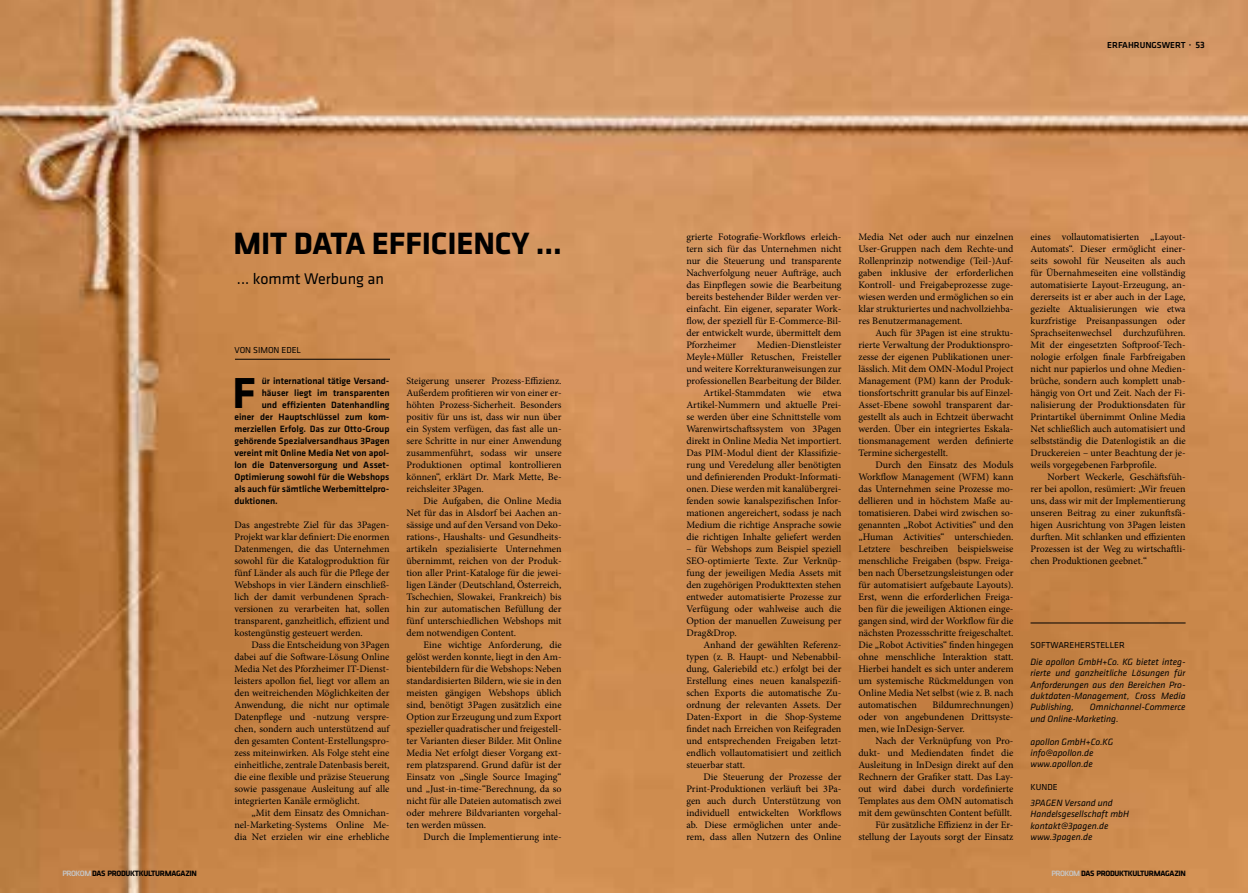
<style>
.page{position:relative;width:1248px;height:893px;background:#fff}
.page>*{position:absolute;margin:0;border:0;box-sizing:border-box;transform-origin:0 0}
.t1{font:700 45px "Klavika CH";color:#000}
.t2{font:700 32px "Klavika CH";letter-spacing:-.005em;color:#000}
.t3{font:16px "Klavika CH";color:#000}
.t4{font:10px/12px "Minion Pro";color:#000;text-align:justify}
.t5{font:500 9.5px "Klavika CH";color:#000}
.t6{font:italic 9.5px/11.4px "Klavika CH";color:#000}
.t7{font:9px "Klavika CH";color:#000}
.t8{font:500 9px "Klavika CH";color:#000}
.t9{font:700 8px "Klavika CH";letter-spacing:-.035em;color:#000}
.s1{font-size:9.5px}
.s2{font-weight:500;color:#c6c6c6}
</style>
<div class="page">
<img style="left:0;top:0;width:1247px;height:893px">
<hr style="left:235px;top:359px;width:155px;height:1px;background:#000">
<hr style="left:1030px;top:623px;width:155px;height:1px;background:#000">
<h2 class="t2" style="left:233px;top:226px;width:330px">MIT DATA EFFICIENCY ...</h2>
<h3 class="t3" style="left:237px;top:270px;width:148px">... kommt Werbung an</h3>
<p class="t7" style="left:234px;top:345px;width:68px">VON SIMON EDEL</p>
<h1 class="t1" style="left:232px;top:368px;width:25px">F</h1>
<p class="t5" style="left:262px;top:376px;width:129px">ür international tätige Versand-</p>
<p class="t5" style="left:262px;top:388px;width:129px">häuser liegt im transparenten</p>
<p class="t5" style="left:262px;top:400px;width:129px">und effizienten Datenhandling</p>
<p class="t5" style="left:234px;top:412px;width:156px">einer der Hauptschlüssel zum kom-</p>
<p class="t5" style="left:234px;top:424px;width:156px">merziellen Erfolg. Das zur Otto-Group</p>
<p class="t5" style="left:234px;top:436px;width:156px">gehörende Spezialversandhaus 3Pagen</p>
<p class="t5" style="left:234px;top:448px;width:156px">vereint mit Online Media Net von apol-</p>
<p class="t5" style="left:234px;top:460px;width:156px">lon die Datenversorgung und Asset-</p>
<p class="t5" style="left:234px;top:472px;width:156px">Optimierung sowohl für die Webshops</p>
<p class="t5" style="left:234px;top:484px;width:156px">als auch für sämtliche Werbemittelpro-</p>
<p class="t5" style="left:234px;top:496px;width:45px">duktionen.</p>
<p class="t4" style="left:234px;top:519px;width:156px">Das angestrebte Ziel für das 3Pagen-Projekt war klar definiert: Die enormen Datenmengen, die das Unternehmen sowohl für die Katalogproduktion für fünf Länder als auch für die Pflege der Webshops in vier Ländern einschließ&shy;lich der damit verbundenen Sprach&shy;versionen zu verarbeiten hat, sollen transparent, ganzheitlich, effizient und kostengünstig gesteuert werden.</p>
<p class="t4" style="left:234px;top:639px;width:156px;text-indent:17px">Dass die Entscheidung von 3Pagen dabei auf die Software-Lösung Online Media Net des Pforzheimer IT-Dienst&shy;leisters apollon fiel, liegt vor allem an den weitreichenden Möglichkeiten der Anwendung, die nicht nur optimale Datenpflege und -nutzung verspre&shy;chen, sondern auch unterstützend auf den gesamten Content-Erstellungspro&shy;zess miteinwirken. Als Folge steht eine einheitliche, zentrale Datenbasis bereit, die eine flexible und präzise Steuerung sowie passgenaue Ausleitung auf alle integrierten Kanäle ermöglicht.</p>
<p class="t4" style="left:234px;top:807px;width:156px;text-indent:17px">„Mit dem Einsatz des Omnichan&shy;nel-Marketing-Systems Online Me&shy;dia Net erzielen wir eine erhebliche</p>
<p class="t4" style="left:406px;top:375px;width:156px">Steigerung unserer Prozess-Effizienz.<br>Außerdem profitieren wir von einer er&shy;höhten Prozess-Sicherheit. Besonders positiv für uns ist, dass wir nun über ein System verfügen, das fast alle un&shy;sere Schritte in nur einer Anwendung zusammenführt, sodass wir unsere Produktionen optimal kontrollieren können“, erklärt Dr. Mark Mette, Be&shy;reichsleiter 3Pagen.</p>
<p class="t4" style="left:406px;top:495px;width:156px;text-indent:17px">Die Aufgaben, die Online Media Net für das in Alsdorf bei Aachen an&shy;sässige und auf den Versand von Deko&shy;rations-, Haushalts- und Gesundheits&shy;artikeln spezialisierte Unternehmen übernimmt, reichen von der Produk&shy;tion aller Print-Kataloge für die jewei&shy;ligen Länder (Deutschland, Österreich, Tschechien, Slowakei, Frankreich) bis hin zur automatischen Befüllung der fünf unterschiedlichen Webshops mit dem notwendigen Content.</p>
<p class="t4" style="left:406px;top:639px;width:156px;text-indent:17px">Eine wichtige Anforderung, die gelöst werden konnte, liegt in den Am&shy;bientebildern für die Webshops: Neben standardisierten Bildern, wie sie in den meisten gängigen Webshops üblich sind, benötigt 3Pagen zusätzlich eine Option zur Erzeugung und zum Export spezieller quadratischer und freigestell&shy;ter Varianten dieser Bilder. Mit Online Media Net erfolgt dieser Vorgang ext&shy;rem platzsparend. Grund dafür ist der Einsatz von „Single Source Imaging“ und „Just-in-time-“Berechnung, da so nicht für alle Dateien automatisch zwei oder mehrere Bildvarianten vorgehal&shy;ten werden müssen.</p>
<p class="t4" style="left:423px;top:831px;width:139px">Durch die Implementierung inte-</p>
<p class="t8" style="left:1107px;top:40px;width:99px">ERFAHRUNGSWERT <span class="s1">· 53</span></p>
<p class="t4" style="left:686px;top:231px;width:156px">grierte Fotografie-Workflows erleich&shy;tern sich für das Unternehmen nicht nur die Steuerung und transparente Nachverfolgung neuer Aufträge, auch das Einpflegen sowie die Bearbeitung bereits bestehender Bilder werden ver&shy;einfacht. Ein eigener, separater Work&shy;flow, der speziell für E-Commerce-Bil&shy;der entwickelt wurde, übermittelt dem Pforzheimer</p>
<p class="t4" style="left:686px;top:339px;width:156px;text-align:right">Medien-Dienstleister<br>Meyle+Müller Retuschen, Freisteller und weitere Korrekturanweisungen zur professionellen Bearbeitung der Bilder.<br>Artikel-Stammdaten wie etwa Artikel-Nummern und aktuelle Prei&shy;se werden über eine Schnittstelle vom Warenwirtschaftssystem von 3Pagen direkt in Online Media Net importiert.<br>Das PIM-Modul dient der Klassifizie&shy;rung und Veredelung aller benötigten und definierenden Produkt-Informati&shy;onen. Diese werden mit kanalübergrei&shy;fenden sowie kanalspezifischen Infor&shy;mationen angereichert, sodass je nach Medium die richtige Ansprache sowie die richtigen Inhalte geliefert werden</p>
<p class="t4" style="left:686px;top:543px;width:156px">– für Webshops zum Beispiel speziell SEO-optimierte Texte. Zur Verknüp&shy;fung der jeweiligen Media Assets mit den zugehörigen Produkttexten stehen entweder automatisierte Prozesse zur Verfügung oder wahlweise auch die Option der manuellen Zuweisung per Drag&amp;Drop.</p>
<p class="t4" style="left:686px;top:639px;width:156px;text-indent:17px">Anhand der gewählten Referenz&shy;typen (z. B. Haupt- und Nebenabbil&shy;dung, Galeriebild etc.) erfolgt bei der Erstellung eines neuen kanalspezifi&shy;schen Exports die automatische Zu&shy;ordnung der relevanten Assets. Der Daten-Export in die Shop-Systeme findet nach Erreichen von Reifegraden und entsprechenden Freigaben letzt&shy;endlich vollautomatisiert und zeitlich steuerbar statt.</p>
<p class="t4" style="left:686px;top:771px;width:156px;text-indent:17px">Die Steuerung der Prozesse der Print-Produktionen verläuft bei 3Pa&shy;gen auch durch Unterstützung von individuell entwickelten Workflows ab. Diese ermöglichen unter ande&shy;rem, dass allen Nutzern des Online</p>
<p class="t4" style="left:858px;top:231px;width:156px">Media Net oder auch nur einzelnen User-Gruppen nach dem Rechte-und Rollenprinzip notwendige (Teil-)Auf&shy;gaben inklusive der erforderlichen Kontroll- und Freigabeprozesse zuge&shy;wiesen werden und ermöglichen so ein klar strukturiertes und nachvollziehba&shy;res Benutzermanagement.</p>
<p class="t4" style="left:858px;top:327px;width:156px;text-indent:17px">Auch für 3Pagen ist eine struktu&shy;rierte Verwaltung der Produktionspro&shy;zesse der eigenen Publikationen uner&shy;lässlich. Mit dem OMN-Modul Project Management (PM) kann der Produk&shy;tionsfortschritt granular bis auf Einzel-Asset-Ebene sowohl transparent dar&shy;gestellt als auch in Echtzeit überwacht werden. Über ein integriertes Eskala&shy;tionsmanagement werden definierte Termine sichergestellt.</p>
<p class="t4" style="left:858px;top:459px;width:156px;text-indent:17px">Durch den Einsatz des Moduls Workflow Management (WFM) kann das Unternehmen seine Prozesse mo&shy;dellieren und in höchstem Maße au&shy;tomatisieren. Dabei wird zwischen so&shy;genannten „Robot Activities“ und den „Human Activities“ unterschieden.<br>Letztere beschreiben beispielsweise menschliche Freigaben (bspw. Freiga&shy;ben nach Übersetzungsleistungen oder für automatisiert aufgebaute Layouts).<br>Erst, wenn die erforderlichen Freiga&shy;ben für die jeweiligen Aktionen einge&shy;gangen sind, wird der Workflow für die nächsten Prozessschritte freigeschaltet.<br>Die „Robot Activities“ finden hingegen ohne menschliche Interaktion statt.<br>Hierbei handelt es sich unter anderem um systemische Rückmeldungen von Online Media Net selbst (wie z. B. nach automatischen</p>
<p class="t4" style="left:858px;top:699px;width:156px;text-indent:74px">Bildumrechnungen) oder von angebundenen Drittsyste&shy;men, wie InDesign-Server.</p>
<p class="t4" style="left:858px;top:735px;width:156px;text-align:right">Nach der Verknüpfung von Pro&shy;dukt- und Mediendaten findet die Ausleitung in InDesign direkt auf den Rechnern der Grafiker statt. Das Lay&shy;out wird dabei durch vordefinierte Templates aus dem OMN automatisch mit dem gewünschten Content befüllt.<br>Für zusätzliche Effizienz in der Er&shy;stellung der Layouts sorgt der Einsatz</p>
<p class="t4" style="left:1030px;top:231px;width:156px">eines vollautomatisierten „Layout-Automats“. Dieser ermöglicht einer&shy;seits sowohl für Neuseiten als auch für Übernahmeseiten eine vollständig automatisierte Layout-Erzeugung, an&shy;dererseits ist er aber auch in der Lage, gezielte Aktualisierungen wie etwa kurzfristige Preisanpassungen oder Sprachseitenwechsel durchzuführen.<br>Mit der eingesetzten Softproof-Tech&shy;nologie erfolgen finale Farbfreigaben nicht nur papierlos und ohne Medien&shy;brüche, sondern auch komplett unab&shy;hängig von Ort und Zeit. Nach der Fi&shy;nalisierung der Produktionsdaten für Printartikel übernimmt Online Media Net schließlich auch automatisiert und selbstständig die Datenlogistik an die Druckereien – unter Beachtung der je&shy;weils vorgegebenen Farbprofile.</p>
<p class="t4" style="left:1030px;top:471px;width:156px;text-indent:17px">Norbert Weckerle, Geschäftsfüh&shy;rer bei apollon, resümiert: „Wir freuen uns, dass wir mit der Implementierung unseren Beitrag zu einer zukunftsfä&shy;higen Ausrichtung von 3Pagen leisten durften. Mit schlanken und effizienten Prozessen ist der Weg zu wirtschaftli&shy;chen Produktionen geebnet.“</p>
<p class="t7" style="left:1030px;top:640px;width:96px">SOFTWAREHERSTELLER</p>
<p class="t6" style="left:1030px;top:656px;width:156px;text-align:justify">Die apollon GmbH+Co. KG bietet integ&shy;rierte und ganzheitliche Lösungen für Anforderungen aus den Bereichen Pro&shy;duktdaten-Management, Cross Media Publishing,</p>
<p class="t6" style="left:1030px;top:702px;width:156px;text-indent:59px">Omnichannel-Commerce und Online-Marketing.</p>
<p class="t6" style="left:1030px;top:736px;width:84px">apollon GmbH+Co.KG info@apollon.de www.apollon.de</p>
<p class="t7" style="left:1030px;top:782px;width:29px">KUNDE</p>
<p class="t6" style="left:1030px;top:797px;width:100px">3PAGEN Versand und<br>Handelsgesellschaft mbH kontakt@3pagen.de www.3pagen.de</p>
<p class="t9" style="left:62px;top:869px;width:136px"><span class="s2">PROKOM</span>DAS PRODUKTKULTURMAGAZIN</p>
<p class="t9" style="left:1051px;top:869px;width:136px"><span class="s2">PROKOM</span> DAS PRODUKTKULTURMAGAZIN</p>
</div>
